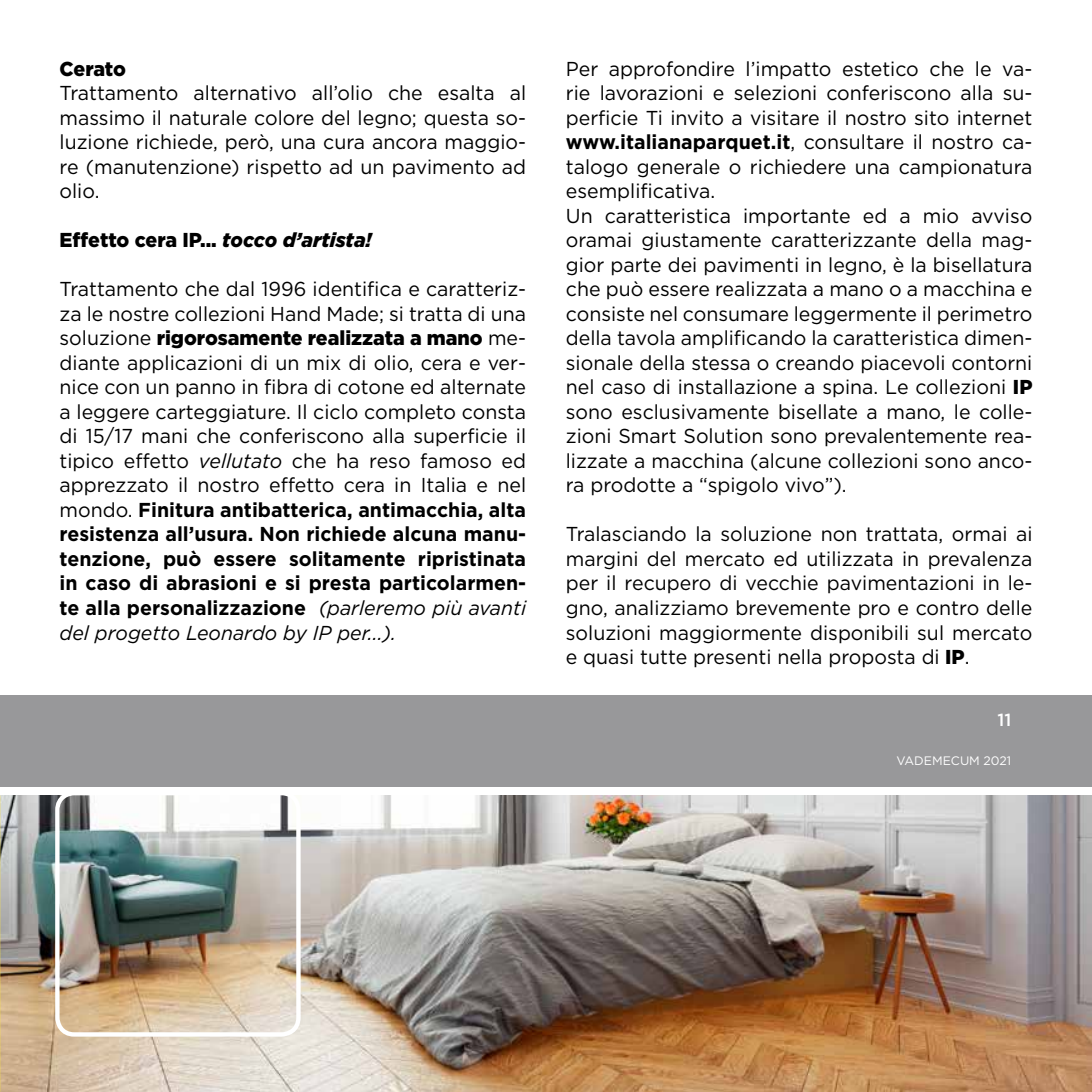
<style>
.page{position:relative;width:1092px;height:1092px;background:#fff}
.page>*{position:absolute;margin:0;border:0;box-sizing:border-box;transform-origin:0 0}
.t1{font:20.12px/24.5px "Gotham";color:#000;text-align:justify}
.t2{font:900 20.12px "Gotham";letter-spacing:-.005em;color:#000}
.t3{font:500 17.5px "Gotham";color:#fff}
.t4{font:12.25px "Gotham";color:#fff}
.s1{font-style:italic}
.s2{font-weight:900}
.s3{font-weight:700}
</style>
<div class="page">
<div style="left:0;top:695px;width:1091px;height:91px;background:#98989a"></div>
<img style="left:0;top:795px;width:1091px;height:296px">
<div style="left:55px;top:790px;width:245px;height:246px;border:4px solid #fff;border-radius:17px"></div>
<p class="t2" style="left:60px;top:55px;width:68px">Cerato</p>
<p class="t1" style="left:60px;top:80px;width:468px">Trattamento alternativo all’olio che esalta al massimo il naturale colore del legno; questa so&shy;luzione richiede, però, una cura ancora maggio&shy;re (manutenzione) rispetto ad un pavimento ad olio.</p>
<p class="t2" style="left:60px;top:226px;width:314px">Effetto cera IP... <span class="s1">tocco d’artista!</span></p>
<p class="t1" style="left:60px;top:276px;width:468px">Trattamento che dal 1996 identifica e caratteriz&shy;za le nostre collezioni Hand Made; si tratta di una soluzione <span class="s2">rigorosamente realizzata a mano</span> me&shy;diante applicazioni di un mix di olio, cera e ver&shy;nice con un panno in fibra di cotone ed alternate a leggere carteggiature. Il ciclo completo consta di 15/17 mani che conferiscono alla superficie il tipico effetto <span class="s1">vellutato</span> che ha reso famoso ed apprezzato il nostro effetto cera in Italia e nel mondo. <span class="s3">Finitura antibatterica, antimacchia, alta resistenza all’usura. Non richiede alcuna manu&shy;tenzione, può essere solitamente ripristinata in caso di abrasioni e si presta particolarmen&shy;te alla personalizzazione</span> <span class="s1">(parleremo più avanti del progetto Leonardo by IP per...).</span></p>
<p class="t1" style="left:566px;top:56px;width:468px;text-align:left">Per approfondire l’impatto estetico che le va&shy;rie lavorazioni e selezioni conferiscono alla su&shy;perficie Ti invito a visitare il nostro sito internet <span class="s3">www.italianaparquet.it</span>, consultare il nostro ca&shy;talogo generale o richiedere una campionatura esemplificativa.<br>Un caratteristica importante ed a mio avviso oramai giustamente caratterizzante della mag&shy;gior parte dei pavimenti in legno, è la bisellatura che può essere realizzata a mano o a macchina e consiste nel consumare leggermente il perimetro della tavola amplificando la caratteristica dimen&shy;sionale della stessa o creando piacevoli contorni nel caso di installazione a spina. Le collezioni <span class="s2">IP </span>sono esclusivamente bisellate a mano, le colle&shy;zioni Smart Solution sono prevalentemente rea&shy;lizzate a macchina (alcune collezioni sono anco&shy;ra prodotte a “spigolo vivo”).</p>
<p class="t1" style="left:566px;top:521px;width:468px">Tralasciando la soluzione non trattata, ormai ai margini del mercato ed utilizzata in prevalenza per il recupero di vecchie pavimentazioni in le&shy;gno, analizziamo brevemente pro e contro delle soluzioni maggiormente disponibili sul mercato e quasi tutte presenti nella proposta di <span class="s2">IP</span>.</p>
<p class="t3" style="left:997px;top:708px;width:15px">11</p>
<p class="t4" style="left:896px;top:752px;width:116px">VADEMECUM 2021</p>
</div>
